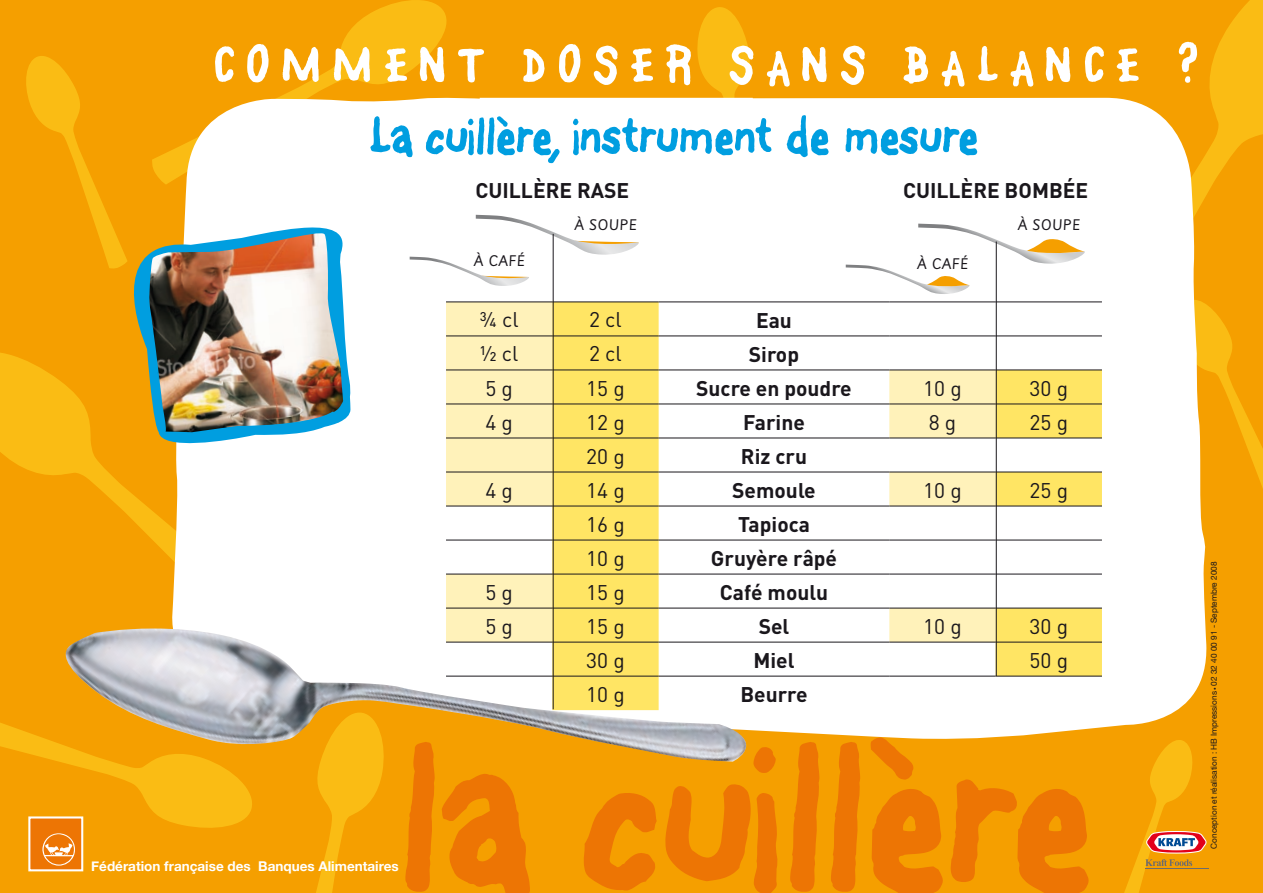
<style>
.page{position:relative;width:1263px;height:893px;background:#f59f00}
.page>*{position:absolute;margin:0;border:0;box-sizing:border-box;transform-origin:0 0}
.t1{font:223.95px "Font On A Stick";color:#ed7504}
.t2{font:55.5px "Font On A Stick";color:#009ee0}
.t3{font:54px "Font On A Stick";letter-spacing:.235em;color:#fff}
.t4{font:700 21px "DIN";color:#1a171c}
.t5{font:21px "DIN";color:#1a171c}
.t6{font:15px "Sassoon Primary";color:#1a171c}
.t7{font:700 13.5px "Helvetica Neue";color:#fff}
.t8{font:8.25px "Helvetica Neue";color:#1a171c}
.s1{font-size:5.25px}
</style>
<div class="page">
<svg style="left:26px;top:56px;width:99px;height:213px"></svg>
<svg style="left:0;top:353px;width:170px;height:204px"></svg>
<svg style="left:1209px;top:0;width:54px;height:190px;fill:#fabc14"></svg>
<svg style="left:1209px;top:307px;width:54px;height:181px"></svg>
<svg style="left:152px;top:0;width:295px;height:184px"></svg>
<svg style="left:697px;top:7px;width:53px;height:90px"></svg>
<svg style="left:316px;top:762px;width:68px;height:131px"></svg>
<div style="left:170px;top:97px;width:1039px;height:642px;background:#fff"></div>
<img style="left:65px;top:628px;width:685px;height:134px">
<img style="left:125px;top:216px;width:229px;height:235px">
<div style="left:29px;top:817px;width:53px;height:53px;background:#ed7504"></div>
<svg style="left:0;top:702px;width:257px;height:164px"></svg>
<div style="left:28px;top:816px;width:55px;height:55px;border:2px solid #fff"></div>
<hr style="left:1145px;top:868px;width:64px;height:1px;background:#6c6c6e">
<svg style="left:1118px;top:737px;width:88px;height:156px"></svg>
<svg style="left:410px;top:215px;width:231px;height:72px;background:#f9f8f7"></svg>
<svg style="left:446px;top:303px;width:106px;height:339px;background:#fbf1c5"></svg>
<svg style="left:552px;top:303px;width:550px;height:407px;background:#fbf3cd"></svg>
<hr style="left:446px;top:370px;width:106px;height:1px;background:#1a171c">
<hr style="left:552px;top:370px;width:107px;height:1px;background:#1a171c">
<hr style="left:659px;top:370px;width:230px;height:1px;background:#1a171c">
<hr style="left:446px;top:404px;width:106px;height:1px;background:#1a171c">
<hr style="left:552px;top:404px;width:107px;height:1px;background:#1a171c">
<hr style="left:659px;top:404px;width:230px;height:1px;background:#1a171c">
<hr style="left:446px;top:438px;width:106px;height:1px;background:#1a171c">
<hr style="left:552px;top:438px;width:107px;height:1px;background:#1a171c">
<hr style="left:659px;top:438px;width:230px;height:1px;background:#1a171c">
<hr style="left:446px;top:472px;width:106px;height:1px;background:#1a171c">
<hr style="left:552px;top:472px;width:107px;height:1px;background:#1a171c">
<hr style="left:659px;top:472px;width:230px;height:1px;background:#1a171c">
<hr style="left:446px;top:506px;width:106px;height:1px;background:#1a171c">
<hr style="left:552px;top:506px;width:107px;height:1px;background:#1a171c">
<hr style="left:659px;top:506px;width:230px;height:1px;background:#1a171c">
<hr style="left:446px;top:540px;width:106px;height:1px;background:#1a171c">
<hr style="left:552px;top:540px;width:107px;height:1px;background:#1a171c">
<hr style="left:659px;top:540px;width:230px;height:1px;background:#1a171c">
<hr style="left:889px;top:540px;width:107px;height:1px;background:#1a171c">
<hr style="left:996px;top:540px;width:106px;height:1px;background:#1a171c">
<hr style="left:446px;top:574px;width:106px;height:1px;background:#1a171c">
<hr style="left:552px;top:574px;width:107px;height:1px;background:#1a171c">
<hr style="left:659px;top:574px;width:230px;height:1px;background:#1a171c">
<hr style="left:889px;top:574px;width:107px;height:1px;background:#1a171c">
<hr style="left:996px;top:574px;width:106px;height:1px;background:#1a171c">
<hr style="left:446px;top:608px;width:106px;height:1px;background:#1a171c">
<hr style="left:552px;top:608px;width:107px;height:1px;background:#1a171c">
<hr style="left:659px;top:608px;width:230px;height:1px;background:#1a171c">
<hr style="left:889px;top:608px;width:107px;height:1px;background:#1a171c">
<hr style="left:996px;top:608px;width:106px;height:1px;background:#1a171c">
<hr style="left:446px;top:642px;width:106px;height:1px;background:#1a171c">
<hr style="left:552px;top:642px;width:107px;height:1px;background:#1a171c">
<hr style="left:659px;top:642px;width:230px;height:1px;background:#1a171c">
<hr style="left:889px;top:642px;width:107px;height:1px;background:#1a171c">
<hr style="left:996px;top:642px;width:106px;height:1px;background:#1a171c">
<hr style="left:446px;top:676px;width:106px;height:1px;background:#1a171c">
<hr style="left:552px;top:676px;width:107px;height:1px;background:#1a171c">
<hr style="left:659px;top:676px;width:230px;height:1px;background:#1a171c">
<hr style="left:889px;top:676px;width:107px;height:1px;background:#1a171c">
<hr style="left:996px;top:676px;width:106px;height:1px;background:#1a171c">
<hr style="left:889px;top:370px;width:107px;height:1px;background:#1a171c">
<hr style="left:996px;top:370px;width:106px;height:1px;background:#1a171c">
<hr style="left:889px;top:404px;width:107px;height:1px;background:#1a171c">
<hr style="left:996px;top:404px;width:106px;height:1px;background:#1a171c">
<hr style="left:889px;top:438px;width:107px;height:1px;background:#1a171c">
<hr style="left:996px;top:438px;width:106px;height:1px;background:#1a171c">
<hr style="left:889px;top:472px;width:107px;height:1px;background:#1a171c">
<hr style="left:996px;top:472px;width:106px;height:1px;background:#1a171c">
<hr style="left:889px;top:506px;width:107px;height:1px;background:#1a171c">
<hr style="left:996px;top:506px;width:106px;height:1px;background:#1a171c">
<hr style="left:446px;top:302px;width:106px;height:1px;background:#1a171c">
<hr style="left:552px;top:302px;width:107px;height:1px;background:#1a171c">
<hr style="left:659px;top:302px;width:230px;height:1px;background:#1a171c">
<hr style="left:889px;top:302px;width:107px;height:1px;background:#1a171c">
<hr style="left:996px;top:302px;width:106px;height:1px;background:#1a171c">
<hr style="left:446px;top:336px;width:106px;height:1px;background:#1a171c">
<hr style="left:552px;top:336px;width:107px;height:1px;background:#1a171c">
<hr style="left:659px;top:336px;width:230px;height:1px;background:#1a171c">
<hr style="left:889px;top:336px;width:107px;height:1px;background:#1a171c">
<hr style="left:996px;top:336px;width:106px;height:1px;background:#1a171c">
<svg style="left:846px;top:224px;width:241px;height:70px;background:#f8f5ee"></svg>
<hr style="left:553px;top:234px;width:1px;height:475px;background:#1a171c">
<hr style="left:996px;top:242px;width:1px;height:434px;background:#1a171c">
<h3 class="t3" style="left:213px;top:31px;width:985px">Comment doser sans balance ?</h3>
<h2 class="t2" style="left:370px;top:101px;width:610px">La cuillère, instrument de mesure</h2>
<p class="t4" style="left:475px;top:176px;width:155px">Cuillère rase</p>
<p class="t4" style="left:903px;top:176px;width:187px">Cuillère bombée</p>
<p class="t6" style="left:474px;top:252px;width:53px">À CAFÉ</p>
<p class="t6" style="left:574px;top:216px;width:64px">À SOUPE</p>
<p class="t6" style="left:917px;top:255px;width:53px">À CAFÉ</p>
<p class="t6" style="left:1017px;top:216px;width:64px">À SOUPE</p>
<p class="t5" style="left:480px;top:307px;width:41px">¾ cl</p>
<p class="t5" style="left:589px;top:307px;width:34px">2 cl</p>
<p class="t4" style="left:756px;top:306px;width:37px">eau</p>
<p class="t5" style="left:480px;top:341px;width:40px">½ cl</p>
<p class="t5" style="left:589px;top:341px;width:34px">2 cl</p>
<p class="t4" style="left:749px;top:340px;width:52px">sirop</p>
<p class="t5" style="left:485px;top:375px;width:29px">5 g</p>
<p class="t5" style="left:586px;top:375px;width:40px">15 g</p>
<p class="t4" style="left:696px;top:374px;width:157px">sucre en poudre</p>
<p class="t5" style="left:923px;top:375px;width:40px">10 g</p>
<p class="t5" style="left:1029px;top:375px;width:40px">30 g</p>
<p class="t5" style="left:485px;top:409px;width:29px">4 g</p>
<p class="t5" style="left:586px;top:409px;width:40px">12 g</p>
<p class="t4" style="left:743px;top:408px;width:63px">Farine</p>
<p class="t5" style="left:929px;top:409px;width:29px">8 g</p>
<p class="t5" style="left:1029px;top:409px;width:40px">25 g</p>
<p class="t5" style="left:586px;top:443px;width:40px">20 g</p>
<p class="t4" style="left:741px;top:442px;width:68px">Riz cru</p>
<p class="t5" style="left:485px;top:477px;width:29px">4 g</p>
<p class="t5" style="left:586px;top:477px;width:40px">14 g</p>
<p class="t4" style="left:732px;top:476px;width:85px">semoule</p>
<p class="t5" style="left:923px;top:477px;width:40px">10 g</p>
<p class="t5" style="left:1029px;top:477px;width:40px">25 g</p>
<p class="t5" style="left:586px;top:511px;width:40px">16 g</p>
<p class="t4" style="left:738px;top:510px;width:73px">tapioca</p>
<p class="t5" style="left:586px;top:545px;width:40px">10 g</p>
<p class="t4" style="left:711px;top:544px;width:128px">gruyère râpé</p>
<p class="t5" style="left:485px;top:579px;width:29px">5 g</p>
<p class="t5" style="left:586px;top:579px;width:40px">15 g</p>
<p class="t4" style="left:720px;top:578px;width:110px">Café moulu</p>
<p class="t5" style="left:485px;top:613px;width:29px">5 g</p>
<p class="t5" style="left:586px;top:613px;width:40px">15 g</p>
<p class="t4" style="left:759px;top:612px;width:32px">sel</p>
<p class="t5" style="left:923px;top:613px;width:40px">10 g</p>
<p class="t5" style="left:1029px;top:613px;width:40px">30 g</p>
<p class="t5" style="left:586px;top:647px;width:40px">30 g</p>
<p class="t4" style="left:753px;top:647px;width:43px">miel</p>
<p class="t5" style="left:1029px;top:647px;width:40px">50 g</p>
<p class="t5" style="left:586px;top:681px;width:40px">10 g</p>
<p class="t4" style="left:740px;top:681px;width:69px">beurre</p>
<h1 class="t1" style="left:396px;top:675px;width:698px">la cuillère</h1>
<p class="t7" style="left:91px;top:858px;width:309px">Fédération française des Banques Alimentaires</p>
<p class="t8" style="left:1209px;top:849px;width:289px;rotate:-90deg">Conception et réalisation : HB Impressions <span class="s1">•</span> 02 32 40 00 91 - Septembre 2008</p>
</div>
